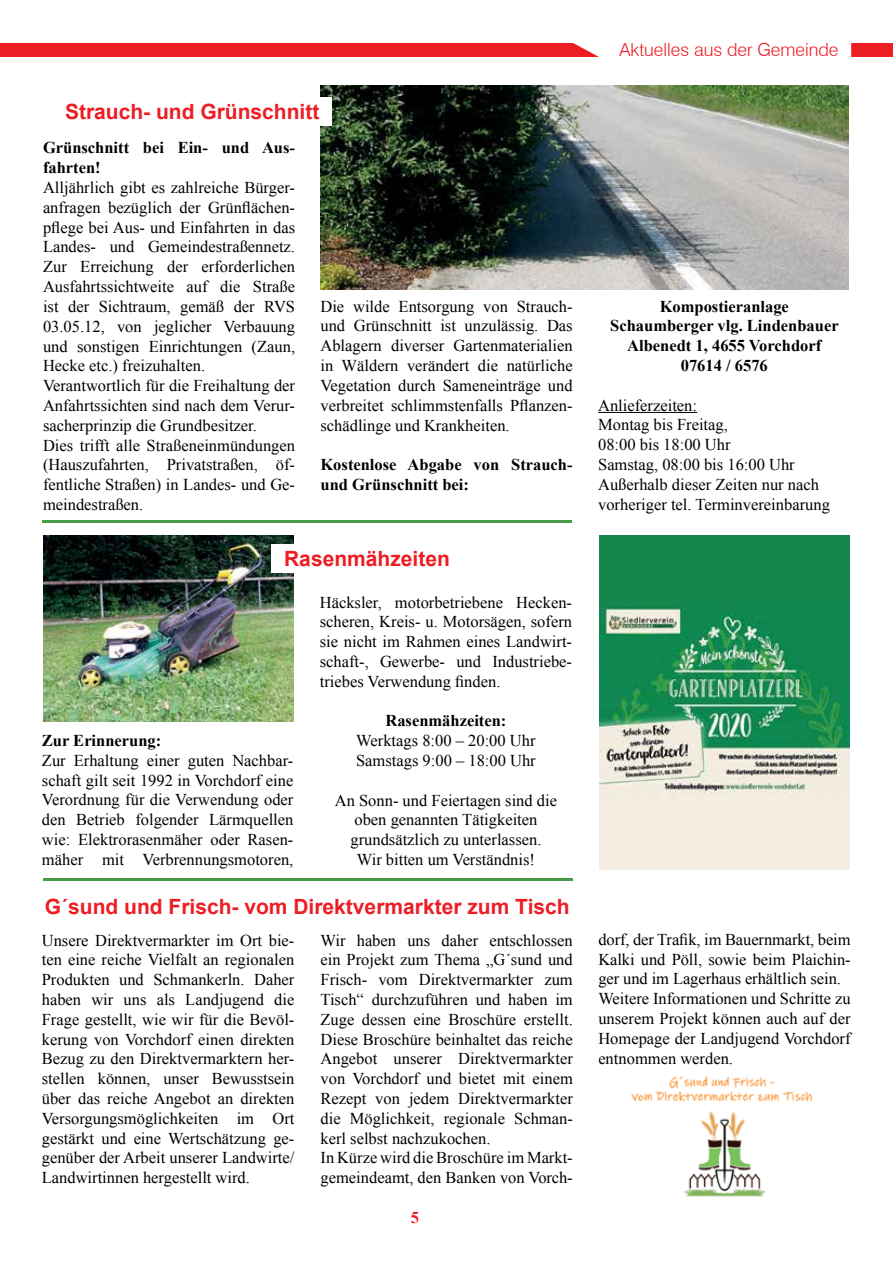
<style>
.page{position:relative;width:893px;height:1263px;background:#fff}
.page>*{position:absolute;margin:0;border:0;box-sizing:border-box;transform-origin:0 0}
.t1{font:700 21px "Arial";color:#ed1d24}
.t2{font:300 18px "Swiss 721 BT";color:#ed1d24}
.t3{font:16.5px/19.8px "Times New Roman";color:#000}
.t4{font:700 16.5px/19.8px "Times New Roman";color:#000}
.t5{font:700 16.5px "Times New Roman";color:#ed1d24}
</style>
<div class="page">
<div style="left:0;top:43px;width:893px;height:13px;background:#ed1d24"></div>
<div style="left:569px;top:43px;width:282px;height:14px;background:#fff"></div>
<hr style="left:42px;top:520px;width:530px;height:2px;background:#479c45">
<img style="left:320px;top:85px;width:529px;height:204px">
<div style="left:43px;top:97px;width:289px;height:29px;background:#fff"></div>
<hr style="left:598px;top:412px;width:99px;height:1px;background:#000">
<img style="left:43px;top:536px;width:251px;height:185px">
<div style="left:271px;top:544px;width:283px;height:29px;background:#fff"></div>
<img style="left:631px;top:1076px;width:182px;height:121px">
<hr style="left:43px;top:878px;width:529px;height:2px;background:#479c45">
<img style="left:599px;top:536px;width:250px;height:333px">
<p class="t1" style="left:65px;top:98px;width:256px">Strauch- und Grünschnitt</p>
<p class="t4" style="left:43px;top:138px;width:254px">Grünschnitt bei Ein- und Aus&shy;fahrten!</p>
<p class="t3" style="left:43px;top:177px;width:254px">Alljährlich gibt es zahlreiche Bürger&shy;anfragen bezüglich der Grünflächen&shy;pflege bei Aus- und Einfahrten in das Landes- und Gemeindestraßennetz.<br>Zur Erreichung der erforderlichen Ausfahrtssichtweite auf die Straße ist der Sichtraum, gemäß der RVS 03.05.12, von jeglicher Verbauung und sonstigen Einrichtungen (Zaun, Hecke etc.) freizuhalten.<br>Verantwortlich für die Freihaltung der Anfahrtssichten sind nach dem Verur&shy;sacherprinzip die Grundbesitzer.<br>Dies trifft alle Straßeneinmündungen (Hauszufahrten, Privatstraßen, öf&shy;fentliche Straßen) in Landes- und Ge&shy;meindestraßen.</p>
<p class="t3" style="left:320px;top:296px;width:254px;text-align:justify">Die wilde Entsorgung von Strauch&shy;und Grünschnitt ist unzulässig. Das Ablagern diverser Gartenmaterialien in Wäldern verändert die natürliche Vegetation durch Sameneinträge und verbreitet schlimmstenfalls Pflanzen&shy;schädlinge und Krankheiten.</p>
<p class="t4" style="left:320px;top:454px;width:254px">Kostenlose Abgabe von Strauch&shy;und Grünschnitt bei:</p>
<p class="t1" style="left:284px;top:545px;width:167px">Rasenmähzeiten</p>
<p class="t4" style="left:42px;top:730px;width:121px">Zur Erinnerung:</p>
<p class="t3" style="left:42px;top:750px;width:253px;text-align:justify">Zur Erhaltung einer guten Nachbar&shy;schaft gilt seit 1992 in Vorchdorf eine Verordnung für die Verwendung oder den Betrieb folgender Lärmquellen wie: Elektrorasenmäher oder Rasen&shy;mäher mit Verbrennungsmotoren,</p>
<p class="t3" style="left:320px;top:592px;width:254px;text-align:justify">Häcksler, motorbetriebene Hecken&shy;scheren, Kreis- u. Motorsägen, sofern sie nicht im Rahmen eines Landwirt&shy;schaft-, Gewerbe- und Industriebe&shy;triebes Verwendung finden.</p>
<p class="t4" style="left:385px;top:711px;width:122px">Rasenmähzeiten:</p>
<p class="t3" style="left:356px;top:730px;width:181px">Werktags 8:00 – 20:00 Uhr<br>Samstags 9:00 – 18:00 Uhr</p>
<p class="t3" style="left:335px;top:790px;width:224px;text-align:center">An Sonn- und Feiertagen sind die oben genannten Tätigkeiten grundsätzlich zu unterlassen.<br>Wir bitten um Verständnis!</p>
<p class="t2" style="left:619px;top:38px;width:220px">Aktuelles aus der Gemeinde</p>
<p class="t4" style="left:610px;top:296px;width:230px;text-align:center">Kompostieranlage<br>Schaumberger vlg. Lindenbauer<br>Albenedt 1, 4655 Vorchdorf<br>07614 / 6576</p>
<p class="t3" style="left:598px;top:395px;width:233px">Anlieferzeiten:<br>Montag bis Freitag,<br>08:00 bis 18:00 Uhr<br>Samstag, 08:00 bis 16:00 Uhr<br>Außerhalb dieser Zeiten nur nach vorheriger tel. Terminvereinbarung</p>
<p class="t1" style="left:45px;top:893px;width:526px">G´sund und Frisch- vom Direktvermarkter zum Tisch</p>
<p class="t3" style="left:42px;top:930px;width:254px;text-align:justify">Unsere Direktvermarkter im Ort bie&shy;ten eine reiche Vielfalt an regionalen Produkten und Schmankerln. Daher haben wir uns als Landjugend die Frage gestellt, wie wir für die Bevöl&shy;kerung von Vorchdorf einen direkten Bezug zu den Direktvermarktern her&shy;stellen können, unser Bewusstsein über das reiche Angebot an direkten Versorgungsmöglichkeiten im Ort gestärkt und eine Wertschätzung ge&shy;genüber der Arbeit unserer Landwirte/ Landwirtinnen hergestellt wird.</p>
<p class="t3" style="left:320px;top:930px;width:254px">Wir haben uns daher entschlossen ein Projekt zum Thema „G´sund und Frisch- vom Direktvermarkter zum Tisch“ durchzuführen und haben im Zuge dessen eine Broschüre erstellt.<br>Diese Broschüre beinhaltet das reiche Angebot unserer Direktvermarkter von Vorchdorf und bietet mit einem Rezept von jedem Direktvermarkter die Möglichkeit, regionale Schman&shy;kerl selbst nachzukochen.<br>In Kürze wird die Broschüre im Markt&shy;gemeindeamt, den Banken von Vorch-</p>
<p class="t3" style="left:598px;top:929px;width:254px">dorf, der Trafik, im Bauernmarkt, beim Kalki und Pöll, sowie beim Plaichin&shy;ger und im Lagerhaus erhältlich sein.<br>Weitere Informationen und Schritte zu unserem Projekt können auch auf der Homepage der Landjugend Vorchdorf entnommen werden.</p>
<p class="t5" style="left:411px;top:1206px;width:10px">5</p>
</div>
